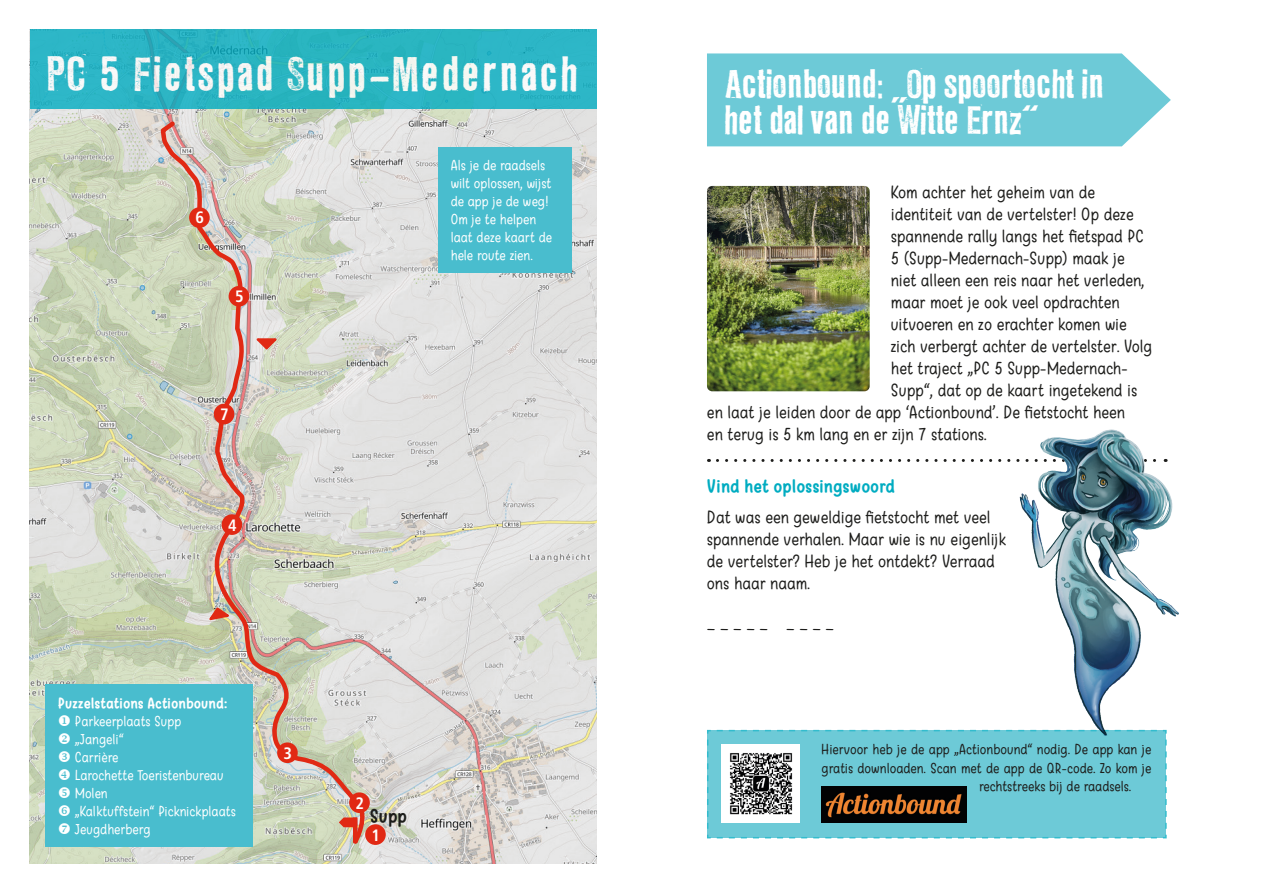
<style>
.page{position:relative;width:1263px;height:893px;background:#fff}
.page>*{position:absolute;margin:0;border:0;box-sizing:border-box;transform-origin:0 0}
.t1{font:43.5px "LL Rubber Grotesque";color:#fff}
.t2{font:36px/36px "LL Rubber Grotesque";letter-spacing:-.06em;color:#fff}
.t3{font:700 18.75px "Warung Kopi";color:#1d1d1b}
.t4{font:18.3px/21.9px "Warung Kopi";color:#1d1d1b}
.t5{font:700 18.3px "Warung Kopi";color:#00acc1}
.t6{font:700 condensed 16.5px "Frutiger LT Std";color:#fff}
.t7{font:15px/18px "Warung Kopi";color:#fff}
.t8{font:15px "Warung Kopi";color:#1d1d1b}
.t9{font:700 15px "Warung Kopi";color:#fff}
</style>
<div class="page">
<svg style="left:717px;top:459px;width:294px;height:3px"></svg>
<img style="left:30px;top:109px;width:566px;height:754px">
<img style="left:1016px;top:429px;width:163px;height:300px">
<div style="left:707px;top:729px;width:460px;height:110px;background:#6dcad7"></div>
<img style="left:822px;top:787px;width:144px;height:36px">
<img style="left:707px;top:186px;width:163px;height:205px">
<svg style="left:158px;top:117px;width:212px;height:729px"></svg>
<svg style="left:206px;top:605px;width:25px;height:17px"></svg>
<svg style="left:255px;top:337px;width:26px;height:14px"></svg>
<div style="left:365px;top:824px;width:21px;height:21px;background:#e12914;border-radius:50%"></div>
<div style="left:349px;top:792px;width:21px;height:21px;background:#e12914;border-radius:50%"></div>
<div style="left:277px;top:742px;width:21px;height:21px;background:#e12914;border-radius:50%"></div>
<div style="left:222px;top:514px;width:20px;height:21px;background:#e12914;border-radius:50%"></div>
<div style="left:214px;top:404px;width:20px;height:20px;background:#e12914;border-radius:50%"></div>
<div style="left:229px;top:286px;width:20px;height:21px;background:#e12914;border-radius:50%"></div>
<div style="left:189px;top:207px;width:21px;height:21px;background:#e12914;border-radius:50%"></div>
<div style="left:707px;top:53px;width:464px;height:93px;background:#6dcad7"></div>
<img style="left:721px;top:744px;width:79px;height:79px">
<div style="left:30px;top:30px;width:566px;height:79px;background:#2bb6c4"></div>
<div style="left:438px;top:147px;width:134px;height:126px;background:#49bdce"></div>
<div style="left:45px;top:685px;width:208px;height:162px;background:#49bdce"></div>
<h1 class="t1" style="left:47px;top:47px;width:534px">PC 5 Fietspad Supp-Medernach</h1>
<p class="t6" style="left:195px;top:208px;width:10px">6</p>
<p class="t6" style="left:235px;top:287px;width:10px">5</p>
<p class="t6" style="left:220px;top:404px;width:10px">7</p>
<p class="t6" style="left:228px;top:515px;width:10px">4</p>
<p class="t7" style="left:451px;top:156px;width:103px">Als je de raadsels wilt oplossen, wijst de app je de weg!<br>Om je te helpen laat deze kaart de hele route zien.</p>
<p class="t9" style="left:58px;top:695px;width:171px">Puzzelstations Actionbound:</p>
<p class="t7" style="left:58px;top:712px;width:125px">◆ Parkeerplaats Supp</p>
<p class="t7" style="left:58px;top:730px;width:67px">❖ „Jangeli“</p>
<p class="t7" style="left:75px;top:748px;width:45px">Carrière</p>
<p class="t7" style="left:75px;top:766px;width:150px">Larochette Toeristenbureau</p>
<p class="t7" style="left:75px;top:784px;width:34px">Molen</p>
<p class="t7" style="left:75px;top:802px;width:162px">„Kalktuffstein“ Picknickplaats</p>
<p class="t7" style="left:75px;top:820px;width:77px">Jeugdherberg</p>
<p class="t6" style="left:283px;top:743px;width:10px">3</p>
<p class="t6" style="left:356px;top:793px;width:10px">2</p>
<p class="t3" style="left:370px;top:805px;width:39px">Supp</p>
<p class="t6" style="left:371px;top:825px;width:10px">1</p>
<p class="t2" style="left:723px;top:67px;width:384px">Actionbound: „Op spoortocht in het dal van de Witte Ernz“</p>
<p class="t4" style="left:891px;top:182px;width:206px">Kom achter het geheim van de</p>
<p class="t4" style="left:891px;top:204px;width:244px">identiteit van de vertelster! Op deze</p>
<p class="t4" style="left:891px;top:226px;width:254px">spannende rally langs het fietspad PC</p>
<p class="t4" style="left:891px;top:248px;width:235px">5 (Supp-Medernach-Supp) maak je</p>
<p class="t4" style="left:891px;top:270px;width:255px">niet alleen een reis naar het verleden,</p>
<p class="t4" style="left:891px;top:291px;width:230px">maar moet je ook veel opdrachten</p>
<p class="t4" style="left:891px;top:313px;width:237px">uitvoeren en zo erachter komen wie</p>
<p class="t4" style="left:891px;top:335px;width:263px">zich verbergt achter de vertelster. Volg</p>
<p class="t4" style="left:891px;top:357px;width:238px">het traject „PC 5 Supp-Medernach-</p>
<p class="t4" style="left:891px;top:379px;width:248px">Supp“, dat op de kaart ingetekend is</p>
<p class="t4" style="left:707px;top:401px;width:420px">en laat je leiden door de app ‘Actionbound’. De fietstocht heen</p>
<p class="t4" style="left:707px;top:423px;width:281px">en terug is 5 km lang en er zijn 7 stations.</p>
<p class="t5" style="left:707px;top:476px;width:190px">Vind het oplossingswoord</p>
<p class="t4" style="left:707px;top:506px;width:301px">Dat was een geweldige fietstocht met veel spannende verhalen. Maar wie is nu eigenlijk de vertelster? Heb je het ontdekt? Verraad ons haar naam.</p>
<p class="t4" style="left:707px;top:611px;width:129px">_ _ _ _ _ _ _ _ _</p>
<p class="t8" style="left:822px;top:741px;width:331px">Hiervoor heb je de app „Actionbound“ nodig. De app kan je</p>
<p class="t8" style="left:822px;top:759px;width:331px">gratis downloaden. Scan met de app de QR-code. Zo kom je</p>
<p class="t8" style="left:979px;top:777px;width:154px">rechtstreeks bij de raadsels.</p>
</div>
